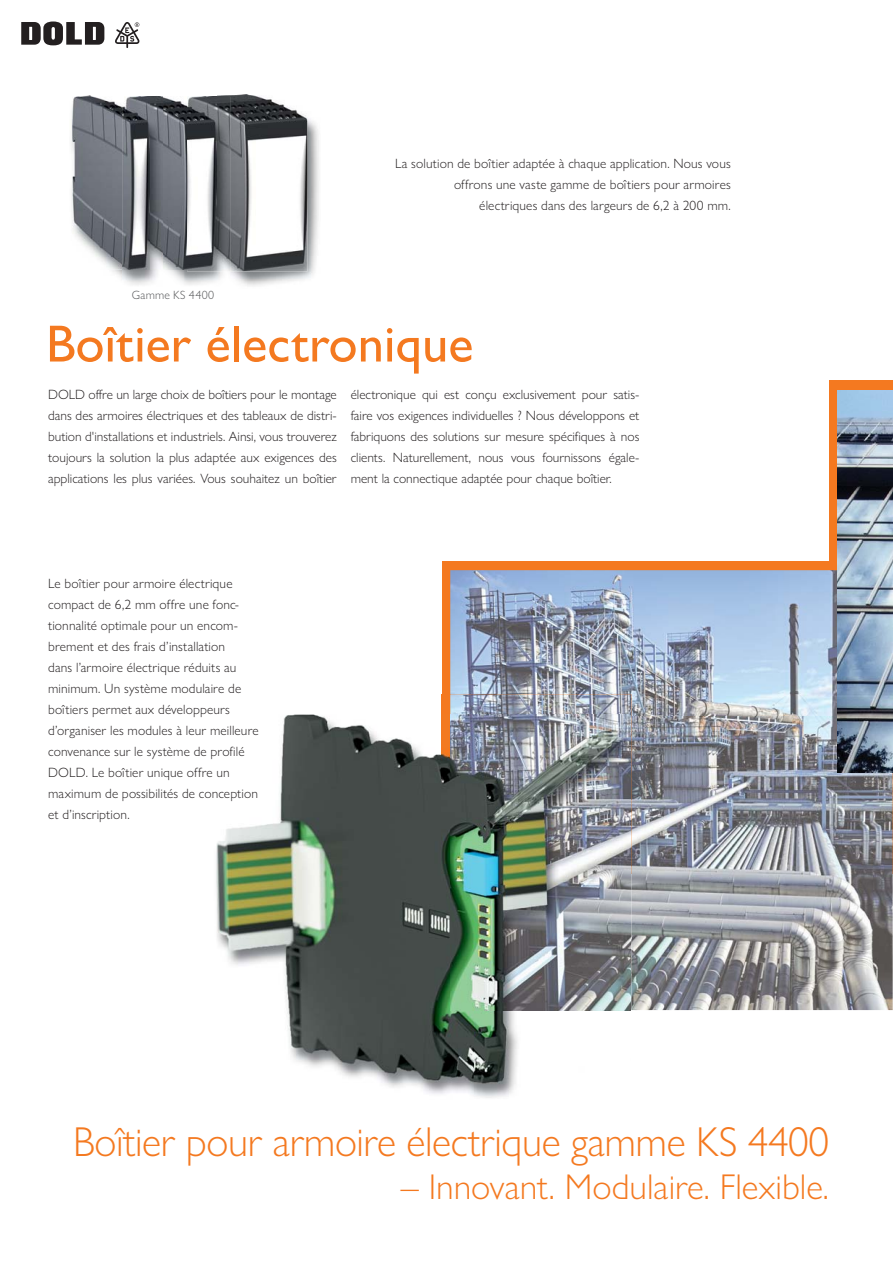
<style>
.page{position:relative;width:893px;height:1263px;background:#fff}
.page>*{position:absolute;margin:0;border:0;box-sizing:border-box;transform-origin:0 0}
.t1{font:500 52.5px "Gill Sans Nova";color:#f47920}
.t2{font:300 42px "Gill Sans Nova";letter-spacing:-.01em;color:#f47920}
.t3{font:300 36px "Gill Sans Nova";color:#f47920}
.t4{font:300 13.5px/21px "Gill Sans Nova";letter-spacing:.01em;color:#231f20;text-align:justify}
.t5{font:300 12px "Gill Sans Nova";letter-spacing:.025em;color:#58595b}
</style>
<div class="page">
<svg style="left:21px;top:21px;width:83px;height:24px"></svg>
<svg style="left:115px;top:22px;width:24px;height:26px"></svg>
<img style="left:230px;top:118px;width:89px;height:168px">
<img style="left:216px;top:94px;width:91px;height:177px">
<div style="left:442px;top:561px;width:451px;height:313px;background:#f47920"></div>
<div style="left:829px;top:381px;width:64px;height:312px;background:#f47920"></div>
<img style="left:165px;top:269px;width:65px;height:16px">
<img style="left:187px;top:97px;width:43px;height:174px">
<img style="left:75px;top:96px;width:19px;height:1px">
<svg style="left:192px;top:96px;width:24px;height:1px"></svg>
<img style="left:163px;top:97px;width:53px;height:172px">
<img style="left:71px;top:98px;width:92px;height:187px">
<img style="left:72px;top:97px;width:77px;height:172px">
<svg style="left:125px;top:96px;width:38px;height:2px"></svg>
<img style="left:450px;top:570px;width:387px;height:145px">
<img style="left:631px;top:715px;width:262px;height:295px">
<img style="left:216px;top:716px;width:259px;height:380px">
<img style="left:286px;top:694px;width:156px;height:22px">
<img style="left:450px;top:694px;width:181px;height:316px">
<img style="left:475px;top:1003px;width:155px;height:95px">
<img style="left:442px;top:716px;width:8px;height:158px">
<img style="left:837px;top:390px;width:56px;height:383px">
<p class="t5" style="left:132px;top:291px;width:84px">Gamme KS 4400</p>
<p class="t4" style="left:395px;top:155px;width:337px;text-align:right">La solution de boîtier adaptée à chaque application. Nous vous offrons une vaste gamme de boîtiers pour armoires électriques dans des largeurs de 6,2 à 200 mm.</p>
<h1 class="t1" style="left:46px;top:313px;width:429px">Boîtier électronique</h1>
<p class="t4" style="left:48px;top:386px;width:290px">DOLD offre un large choix de boîtiers pour le montage dans des armoires électriques et des tableaux de distri&shy;bution d'installations et industriels. Ainsi, vous trouverez toujours la solution la plus adaptée aux exigences des applications les plus variées. Vous souhaitez un boîtier</p>
<p class="t4" style="left:351px;top:386px;width:290px">électronique qui est conçu exclusivement pour satis&shy;faire vos exigences individuelles ? Nous développons et fabriquons des solutions sur mesure spécifiques à nos clients. Naturellement, nous vous fournissons égale&shy;ment la connectique adaptée pour chaque boîtier.</p>
<p class="t4" style="left:48px;top:574px;width:212px;text-align:left">Le boîtier pour armoire électrique compact de 6,2 mm offre une fonc&shy;tionnalité optimale pour un encom&shy;brement et des frais d’installation<br>dans l’armoire électrique réduits au minimum. Un système modulaire de boîtiers permet aux développeurs d’organiser les modules à leur meilleure convenance sur le système de profilé DOLD. Le boîtier unique offre un maximum de possibilités de conception et d’inscription.</p>
<h2 class="t2" style="left:73px;top:1127px;width:757px">Boîtier pour armoire électrique gamme KS 4400</h2>
<h3 class="t3" style="left:401px;top:1174px;width:430px">– Innovant. Modulaire. Flexible.</h3>
</div>
